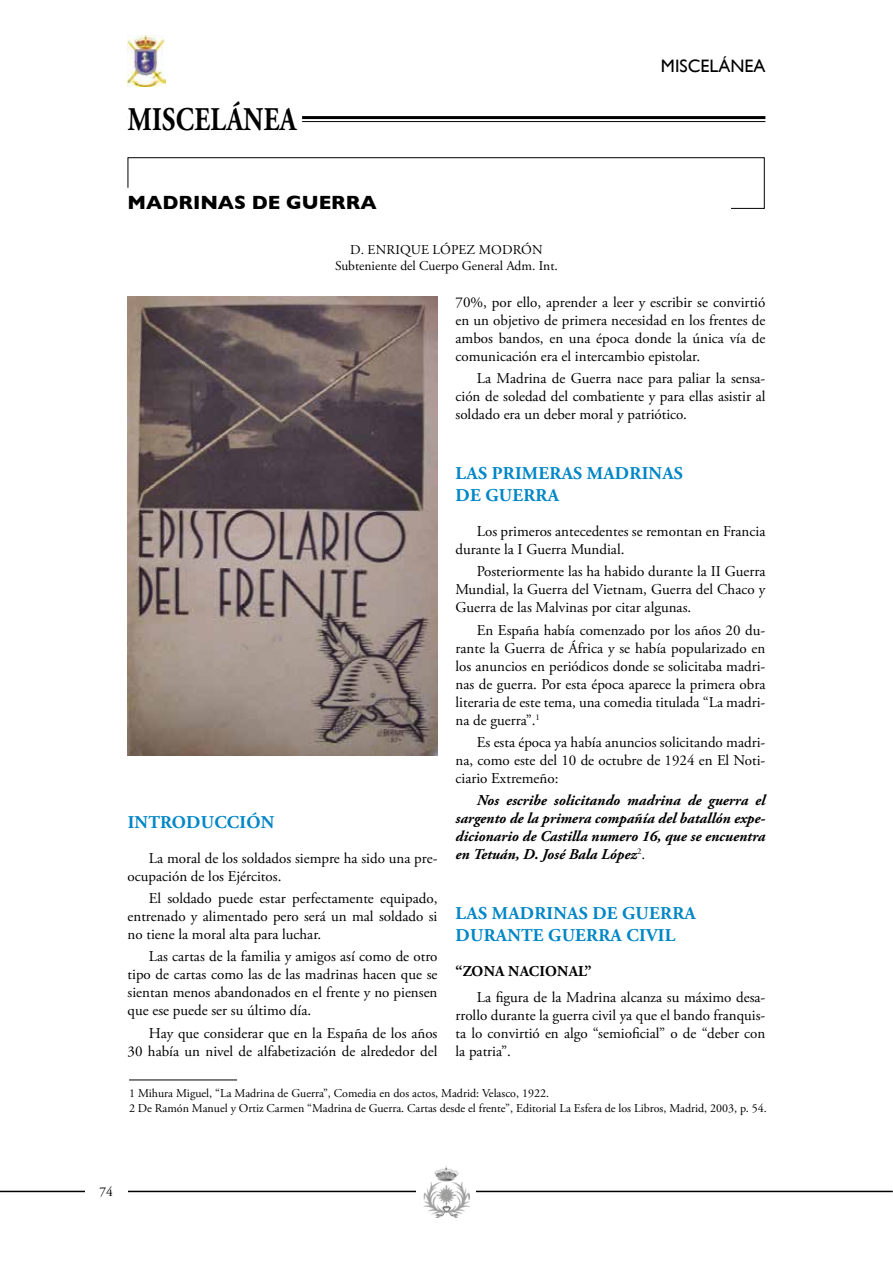
<style>
.page{position:relative;width:893px;height:1263px;background:#fff}
.page>*{position:absolute;margin:0;border:0;box-sizing:border-box;transform-origin:0 0}
.t1{font:700 33px "Adobe Garamond Pro";letter-spacing:.015em;color:#000;scale:.8 1}
.t2{font:700 19.5px "Gill Sans";color:#000}
.t3{font:700 18px/21.6px "Adobe Garamond Pro";letter-spacing:.015em;color:#0086c6}
.t4{font:18px "Gill Sans";color:#000}
.t5{font:15px/18px "Adobe Garamond Pro";color:#000;text-align:justify}
.t6{font:italic 700 15px/18px "Adobe Garamond Pro";color:#000;text-align:justify}
.t7{font:700 15px "Adobe Garamond Pro";letter-spacing:.015em;color:#000}
.t8{font:13.5px/16.2px "Adobe Garamond Pro";letter-spacing:-.005em;color:#000}
.t9{font:12px/14.9px "Adobe Garamond Pro";color:#000}
.s1{font-weight:400;font-style:normal}
</style>
<div class="page">
<img style="left:128px;top:36px;width:37px;height:51px">
<hr style="left:128px;top:116px;width:637px;height:3px;background:#000">
<hr style="left:128px;top:121px;width:637px;height:1px;background:#000">
<div style="left:128px;top:109px;width:174px;height:21px;background:#fff"></div>
<hr style="left:0;top:1191px;width:893px;height:1px;background:#000">
<div style="left:417px;top:1160px;width:59px;height:62px;background:#fff"></div>
<img style="left:423px;top:1166px;width:47px;height:51px">
<div style="left:85px;top:1170px;width:43px;height:43px;background:#fff"></div>
<img style="left:128px;top:296px;width:309px;height:460px">
<hr style="left:129px;top:1079px;width:108px;height:1px;background:#000">
<div style="left:128px;top:157px;width:637px;height:52px;border:1px solid #000"></div>
<div style="left:125px;top:188px;width:606px;height:25px;background:#fff"></div>
<h1 class="t1" style="left:128px;top:101px;width:212px">MISCELÁNEA</h1>
<h2 class="t2" style="left:128px;top:187px;width:33px">MADRI</h2>
<h2 class="t2" style="left:200px;top:187px;width:147px">NAS DE GUERRA</h2>
<p class="t8" style="left:335px;top:242px;width:224px;text-indent:144px">Modrón<br>Subteniente del Cuerpo General Adm. Int.</p>
<p class="t8" style="left:350px;top:242px;width:36px">D. Enrique</p>
<p class="t8" style="left:433px;top:242px;width:18px">López</p>
<p class="t4" style="left:661px;top:55px;width:106px">MISCELÁNEA</p>
<p class="t5" style="left:455px;top:294px;width:311px">70%, por ello, aprender a leer y escribir se convirtió en un objetivo de primera necesidad en los frentes de ambos bandos, en una época donde la única vía de comunicación era el intercambio epistolar.</p>
<p class="t5" style="left:455px;top:370px;width:311px;text-indent:21px">La Madrina de Guerra nace para paliar la sensa&shy;ción de soledad del combatiente y para ellas asistir al soldado era un deber moral y patriótico.</p>
<p class="t3" style="left:456px;top:463px;width:229px">LAS PRIMERAS MADRINAS<br>DE GUERRA</p>
<p class="t5" style="left:455px;top:523px;width:312px;text-indent:21px">Los primeros antecedentes se remontan en Francia durante la I Guerra Mundial.</p>
<p class="t5" style="left:455px;top:563px;width:312px;text-indent:21px">Posteriormente las ha habido durante la II Guerra Mundial, la Guerra del Vietnam, Guerra del Chaco y Guerra de las Malvinas por citar algunas.</p>
<p class="t5" style="left:455px;top:621px;width:312px;text-indent:21px">En España había comenzado por los años 20 du&shy;rante la Guerra de África y se había popularizado en los anuncios en periódicos donde se solicitaba madri&shy;nas de guerra. Por esta época aparece la primera obra literaria de este tema, una comedia titulada “La madri&shy;na de guerra”.<sup>1</sup></p>
<p class="t5" style="left:455px;top:734px;width:311px;text-indent:21px">Es esta época ya había anuncios solicitando madri&shy;na, como este del 10 de octubre de 1924 en El Noti&shy;ciario Extremeño:</p>
<p class="t6" style="left:455px;top:792px;width:311px;text-indent:21px">Nos escribe solicitando madrina de guerra el sargento de la primera compañía del batallón expe&shy;dicionario de Castilla numero 16, que se encuentra en Tetuán, D. José Bala López<sup>2</sup><span class="s1">.</span></p>
<p class="t3" style="left:128px;top:811px;width:148px">INTRODUCCIóN</p>
<p class="t5" style="left:128px;top:849px;width:311px;text-indent:21px">La moral de los soldados siempre ha sido una pre&shy;ocupación de los Ejércitos.</p>
<p class="t5" style="left:128px;top:890px;width:311px;text-indent:21px">El soldado puede estar perfectamente equipado, entrenado y alimentado pero será un mal soldado si no tiene la moral alta para luchar.</p>
<p class="t5" style="left:128px;top:948px;width:311px;text-indent:21px">Las cartas de la familia y amigos así como de otro tipo de cartas como las de las madrinas hacen que se sientan menos abandonados en el frente y no piensen que ese puede ser su último día.</p>
<p class="t5" style="left:128px;top:1024px;width:311px;text-align:right">Hay que considerar que en la España de los años<br>30 había un nivel de alfabetización de alrededor del</p>
<p class="t3" style="left:456px;top:903px;width:242px">LAS MADRINAS DE GUERRA<br>DURANTE GUERRA CIVIL</p>
<p class="t7" style="left:455px;top:962px;width:137px">“ZONA NACIONAL”</p>
<p class="t5" style="left:455px;top:989px;width:311px;text-indent:21px">La figura de la Madrina alcanza su máximo desa&shy;rrollo durante la guerra civil ya que el bando franquis&shy;ta lo convirtió en algo “semioficial” o de “deber con la patria”.</p>
<p class="t9" style="left:129px;top:1086px;width:639px">1 Mihura Miguel, “La Madrina de Guerra”, Comedia en dos actos, Madrid: Velasco, 1922.<br>2 De Ramón Manuel y Ortiz Carmen “Madrina de Guerra. Cartas desde el frente”, Editorial La Esfera de los Libros, Madrid, 2003, p. 54.</p>
<p class="t8" style="left:100px;top:1184px;width:15px">74</p>
</div>
